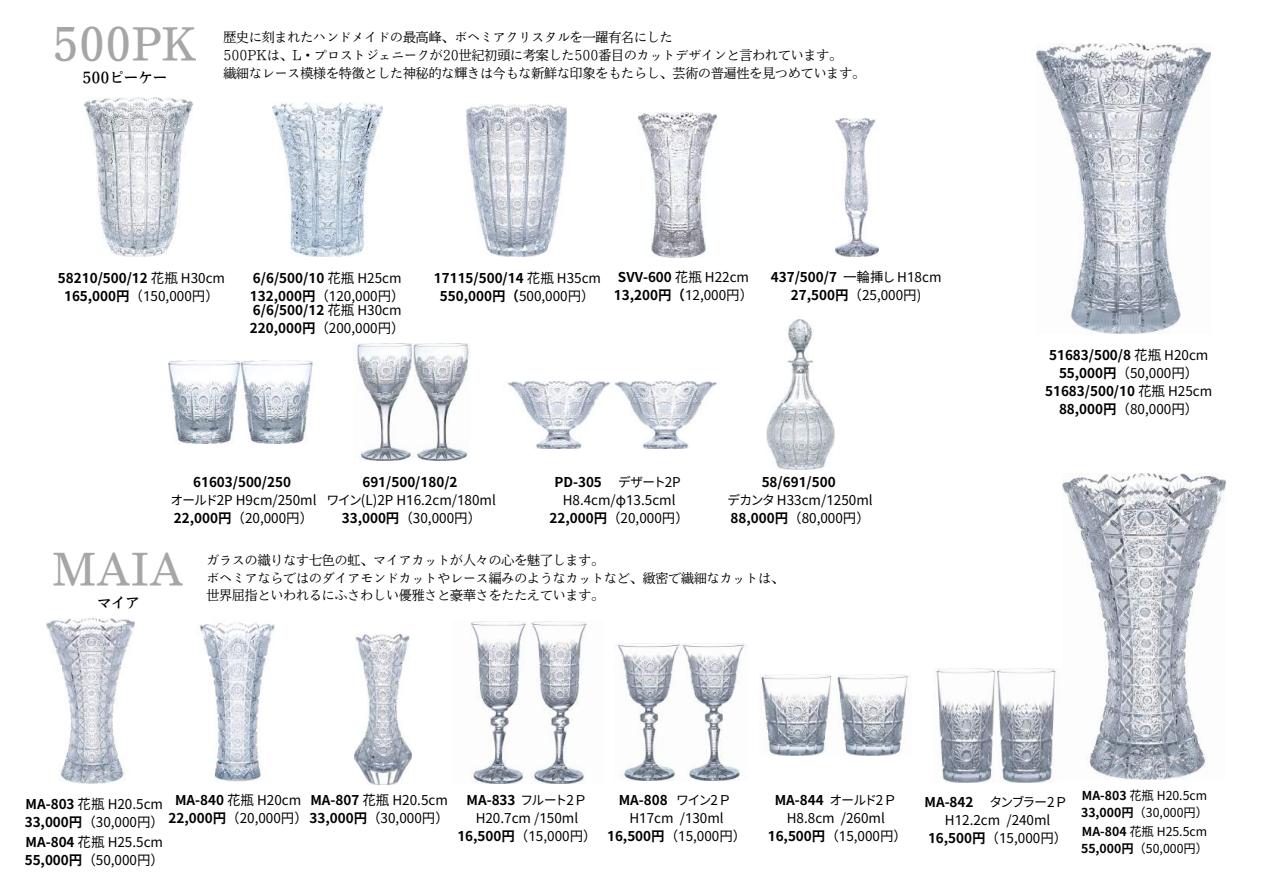
<style>
.page{position:relative;width:1263px;height:894px;background:#fff}
.page>*{position:absolute;margin:0;border:0;box-sizing:border-box;transform-origin:0 0}
.t1{font:42.3px "Nud Motoya Mincho Std W5";color:#a6a6a6}
.t2{font:41.7px "Nud Motoya Mincho Std W5";color:#a6a6a6}
.t3{font:14.4px "Nud Motoya Mincho Std W5";color:#000}
.t4{font:14.25px "Nud Motoya Mincho Std W5";color:#000}
.t5{font:13.5px/18px "Gen Seki Gothic TW R";color:#000;text-align:center}
.t6{font:13.5px/18px "Gen Seki Gothic TW B";color:#000;text-align:center}
.t7{font:12.9px/17.9px "Nud Motoya Mincho Std W2 b";color:#000}
.t8{font:12.3px/16.4px "Gen Seki Gothic TW R";color:#000}
.s1{font-family:"Gen Seki Gothic TW R"}
.s2{font-family:"Gen Seki Gothic TW B"}
</style>
<div class="page">
<img style="left:1063px;top:473px;width:163px;height:306px">
<img style="left:272px;top:102px;width:110px;height:154px">
<img style="left:85px;top:98px;width:108px;height:158px">
<img style="left:466px;top:105px;width:100px;height:151px">
<img style="left:638px;top:113px;width:78px;height:145px">
<img style="left:836px;top:118px;width:42px;height:139px">
<img style="left:168px;top:360px;width:145px;height:83px">
<img style="left:357px;top:343px;width:112px;height:117px">
<img style="left:507px;top:381px;width:213px;height:67px">
<img style="left:766px;top:319px;width:69px;height:150px">
<img style="left:1037px;top:44px;width:173px;height:289px">
<img style="left:46px;top:618px;width:88px;height:165px">
<img style="left:199px;top:622px;width:76px;height:160px">
<img style="left:355px;top:634px;width:56px;height:150px">
<img style="left:470px;top:621px;width:117px;height:162px">
<img style="left:616px;top:643px;width:131px;height:137px">
<img style="left:760px;top:674px;width:150px;height:81px">
<img style="left:936px;top:668px;width:120px;height:114px">
<h1 class="t1" style="left:52px;top:22px;width:146px">500PK</h1>
<p class="t3" style="left:82px;top:70px;width:86px">500ピーケー</p>
<p class="t7" style="left:223px;top:28px;width:643px">歴史に刻まれたハンドメイドの最高峰、ボヘミアクリスタルを一躍有名にした<br>500PKは、L・プロストジェニークが20世紀初頭に考案した500番目のカットデザインと言われています。<br>繊細なレース模様を特徴とした神秘的な輝きは今もな新鮮な印象をもたらし、芸術の普遍性を見つめています。</p>
<p class="t6" style="left:58px;top:268px;width:169px">58210/500/12 <span class="s1">花瓶 H30cm</span></p>
<p class="t5" style="left:64px;top:286px;width:156px"><span class="s2">165,000円</span>（150,000円）</p>
<p class="t6" style="left:253px;top:268px;width:150px">6/6/500/10 <span class="s1">花瓶 H25cm</span></p>
<p class="t5" style="left:250px;top:286px;width:156px"><span class="s2">132,000円</span>（120,000円）</p>
<p class="t6" style="left:253px;top:300px;width:150px">6/6/500/12 <span class="s1">花瓶 H30cm</span></p>
<p class="t5" style="left:250px;top:318px;width:156px"><span class="s2">220,000円</span>（200,000円）</p>
<p class="t6" style="left:434px;top:268px;width:169px">17115/500/14 <span class="s1">花瓶 H35cm<br></span>550,000円（<span class="s1">500,000円）</span></p>
<p class="t6" style="left:614px;top:267px;width:141px;text-align:left">SVV-600 <span class="s1">花瓶 H22cm<br></span>13,200円（<span class="s1">12,000円）</span></p>
<p class="t6" style="left:771px;top:267px;width:172px">437/500/7 <span class="s1">一輪挿し H18cm</span></p>
<p class="t5" style="left:791px;top:285px;width:132px"><span class="s2">27,500円</span>（25,000円)</p>
<p class="t6" style="left:762px;top:472px;width:76px">58/691/500</p>
<p class="t5" style="left:728px;top:490px;width:146px;text-align:left">デカンタ H33cm/1250ml<br><span class="s2">88,000円</span>（80,000円）</p>
<p class="t6" style="left:554px;top:473px;width:128px">PD-305 <span class="s1">デザート2P</span></p>
<p class="t5" style="left:549px;top:491px;width:141px">H8.4cm/φ13.5cml<br><span class="s2">22,000円</span>（20,000円）</p>
<p class="t6" style="left:193px;top:473px;width:99px">61603/500/250</p>
<p class="t5" style="left:171px;top:491px;width:147px;text-align:left">オールド2P H9cm/250ml<br><span class="s2">22,000円</span>（20,000円）</p>
<h2 class="t2" style="left:52px;top:548px;width:133px">MAIA</h2>
<p class="t4" style="left:97px;top:595px;width:44px">マイア</p>
<p class="t6" style="left:362px;top:473px;width:97px">691/500/180/2</p>
<p class="t5" style="left:327px;top:491px;width:170px">ワイン(L)2P H16.2cm/180ml<br><span class="s2">33,000円</span>（30,000円）</p>
<p class="t7" style="left:206px;top:550px;width:579px">ガラスの織りなす七色の虹、マイアカットが人々の心を魅了します。<br>ボヘミアならではのダイアモンドカットやレース編みのようなカットなど、緻密で繊細なカットは、世界屈指といわれるにふさわしい優雅さと豪華さをたたえています。</p>
<p class="t6" style="left:1049px;top:345px;width:161px">51683/500/8 <span class="s1">花瓶 H20cm</span></p>
<p class="t5" style="left:1059px;top:363px;width:141px"><span class="s2">55,000円</span>（50,000円）</p>
<p class="t6" style="left:1045px;top:382px;width:169px">51683/500/10 <span class="s1">花瓶 H25cm</span></p>
<p class="t5" style="left:1059px;top:400px;width:141px"><span class="s2">88,000円</span>（80,000円）</p>
<p class="t5" style="left:169px;top:790px;width:282px;text-align:left;text-indent:6px"><span class="s2">MA-840</span> 花瓶 H20cm<br><span class="s2">22,000円</span>（20,000円）<span class="s2">33,000円</span>（30,000円）</p>
<p class="t5" style="left:310px;top:790px;width:139px"><span class="s2">MA-807</span> 花瓶 H20.5cm</p>
<p class="t6" style="left:466px;top:790px;width:122px">MA-833 <span class="s1">フルート2Ｐ</span></p>
<p class="t5" style="left:457px;top:808px;width:141px">H20.7cm /150ml<br><span class="s2">16,500円</span>（15,000円）</p>
<p class="t5" style="left:25px;top:794px;width:141px;text-align:left"><span class="s2">MA-803</span> 花瓶 H20.5cm<br><span class="s2">33,000円</span>（30,000円）</p>
<p class="t5" style="left:25px;top:832px;width:141px;text-align:left"><span class="s2">MA-804</span> 花瓶 H25.5cm<br><span class="s2">55,000円</span>（50,000円）</p>
<p class="t6" style="left:619px;top:790px;width:114px">MA-808 <span class="s1">ワイン2Ｐ</span></p>
<p class="t5" style="left:607px;top:808px;width:141px">H17cm /130ml<br><span class="s2">16,500円</span>（15,000円）</p>
<p class="t6" style="left:775px;top:790px;width:124px">MA-844 <span class="s1">オールド2Ｐ</span></p>
<p class="t5" style="left:768px;top:808px;width:141px">H8.8cm /260ml<br><span class="s2">16,500円</span>（15,000円）</p>
<p class="t5" style="left:924px;top:792px;width:145px"><span class="s2">MA-842</span> タンブラー2Ｐ<br>H12.2cm /240ml<br><span class="s2">16,500円</span>（15,000円）</p>
<p class="t8" style="left:1081px;top:787px;width:128px"><span class="s2">MA-803</span> 花瓶 H20.5cm<br><span class="s2">33,000円</span>（30,000円）</p>
<p class="t8" style="left:1081px;top:823px;width:128px"><span class="s2">MA-804</span> 花瓶 H25.5cm<br><span class="s2">55,000円</span>（50,000円）</p>
</div>
